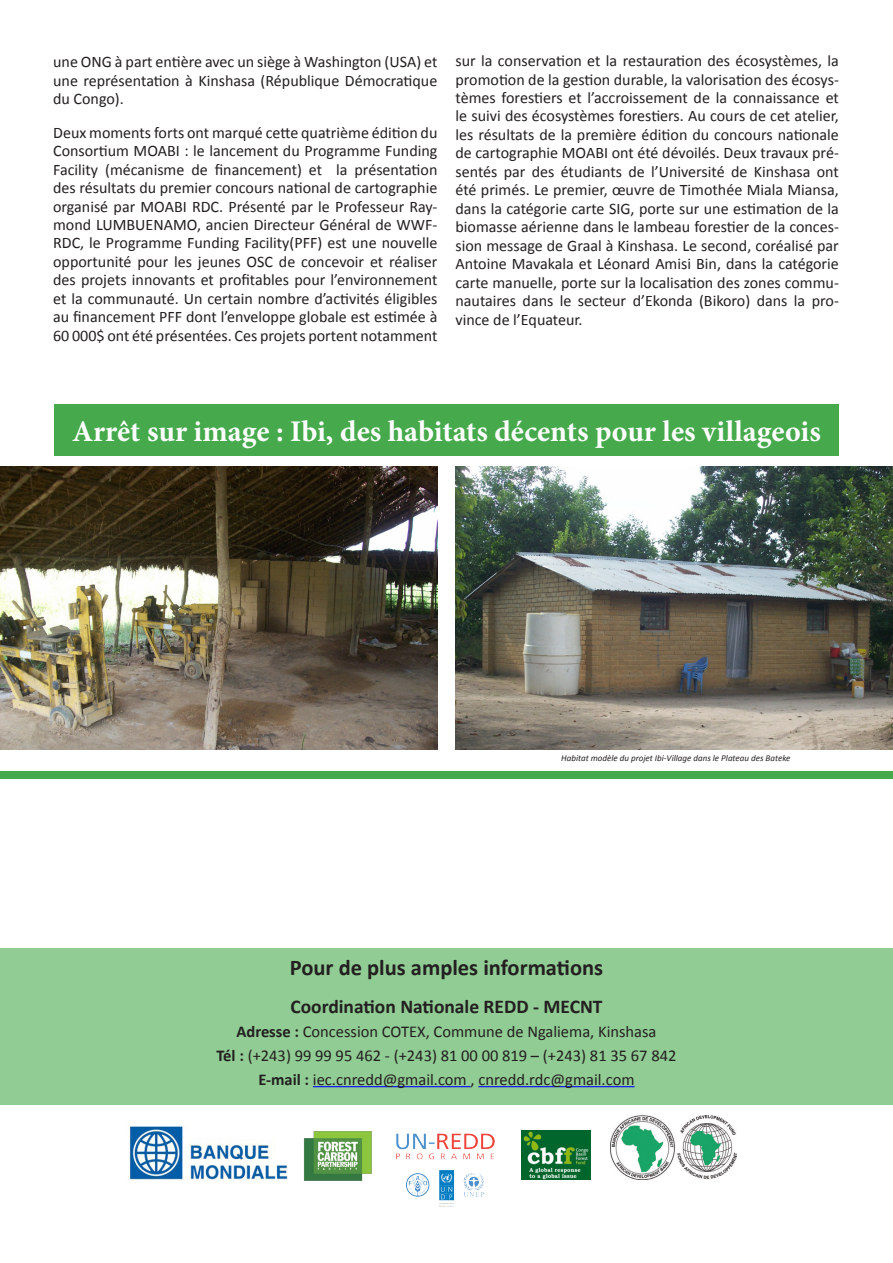
<style>
.page{position:relative;width:893px;height:1263px;background:#fff}
.page>*{position:absolute;margin:0;border:0;box-sizing:border-box;transform-origin:0 0}
.t1{font:700 30px "Minion Pro";color:#fff}
.t2{font:700 22.5px "Calibri";color:#231f20}
.t3{font:700 19.5px "Calibri";color:#231f20}
.t4{font:16.5px "Calibri";color:#231f20}
.t5{font:16.05px/18.5px "Calibri";color:#231f20;text-align:justify}
.t6{font:italic 9px "Calibri";color:#231f20}
.s1{font-weight:700}
</style>
<div class="page">
<div style="left:0;top:948px;width:893px;height:156px;background:#90cc93"></div>
<img style="left:0;top:467px;width:437px;height:282px">
<img style="left:455px;top:467px;width:438px;height:282px">
<hr style="left:313px;top:1086px;width:158px;height:1px;background:#00f">
<hr style="left:478px;top:1086px;width:157px;height:1px;background:#00f">
<div style="left:54px;top:404px;width:785px;height:52px;background:#46aa4c"></div>
<img style="left:611px;top:1115px;width:126px;height:64px">
<img style="left:522px;top:1130px;width:69px;height:49px">
<img style="left:303px;top:1131px;width:69px;height:50px">
<img style="left:129px;top:1126px;width:158px;height:56px">
<img style="left:396px;top:1133px;width:99px;height:74px">
<div style="left:0;top:772px;width:893px;height:7px;background:#46aa4c"></div>
<p class="t5" style="left:53px;top:53px;width:386px">une ONG à part entière avec un siège à Washington (USA) et une représentation à Kinshasa (République Démocratique du Congo).</p>
<p class="t5" style="left:53px;top:123px;width:386px">Deux moments forts ont marqué cette quatrième édition du Consortium MOABI : le lancement du Programme Funding Facility (mécanisme de financement) et la présentation des résultats du premier concours national de cartographie organisé par MOABI RDC. Présenté par le Professeur Ray&shy;mond LUMBUENAMO, ancien Directeur Général de WWF-RDC, le Programme Funding Facility(PFF) est une nouvelle opportunité pour les jeunes OSC de concevoir et réaliser des projets innovants et profitables pour l’environnement et la communauté. Un certain nombre d’activités éligibles au financement PFF dont l’enveloppe globale est estimée à 60 000$ ont été présentées. Ces projets portent notamment</p>
<p class="t5" style="left:455px;top:52px;width:385px">sur la conservation et la restauration des écosystèmes, la promotion de la gestion durable, la valorisation des écosys&shy;tèmes forestiers et l’accroissement de la connaissance et le suivi des écosystèmes forestiers. Au cours de cet atelier, les résultats de la première édition du concours nationale de cartographie MOABI ont été dévoilés. Deux travaux pré&shy;sentés par des étudiants de l’Université de Kinshasa ont été primés. Le premier, œuvre de Timothée Miala Miansa, dans la catégorie carte SIG, porte sur une estimation de la biomasse aérienne dans le lambeau forestier de la conces&shy;sion message de Graal à Kinshasa. Le second, coréalisé par Antoine Mavakala et Léonard Amisi Bin, dans la catégorie carte manuelle, porte sur la localisation des zones commu&shy;nautaires dans le secteur d’Ekonda (Bikoro) dans la pro&shy;vince de l’Equateur.</p>
<p class="t1" style="left:72px;top:410px;width:750px">Arrêt sur image : Ibi, des habitats décents pour les villageois</p>
<p class="t6" style="left:561px;top:752px;width:231px">Habitat modèle du projet Ibi-Village dans le Plateau des Bateke</p>
<p class="t2" style="left:290px;top:953px;width:315px">Pour de plus amples informations</p>
<p class="t3" style="left:290px;top:994px;width:314px">Coordination Nationale REDD - MECNT</p>
<p class="t4" style="left:236px;top:1021px;width:421px"><span class="s1">Adresse :</span> Concession COTEX, Commune de Ngaliema, Kinshasa</p>
<p class="t4" style="left:217px;top:1045px;width:461px"><span class="s1">Tél :</span> (+243) 99 99 95 462 - (+243) 81 00 00 819 – (+243) 81 35 67 842</p>
<p class="t4" style="left:258px;top:1069px;width:378px"><span class="s1">E-mail :</span> iec.cnredd@gmail.com , cnredd.rdc@gmail.com</p>
</div>
